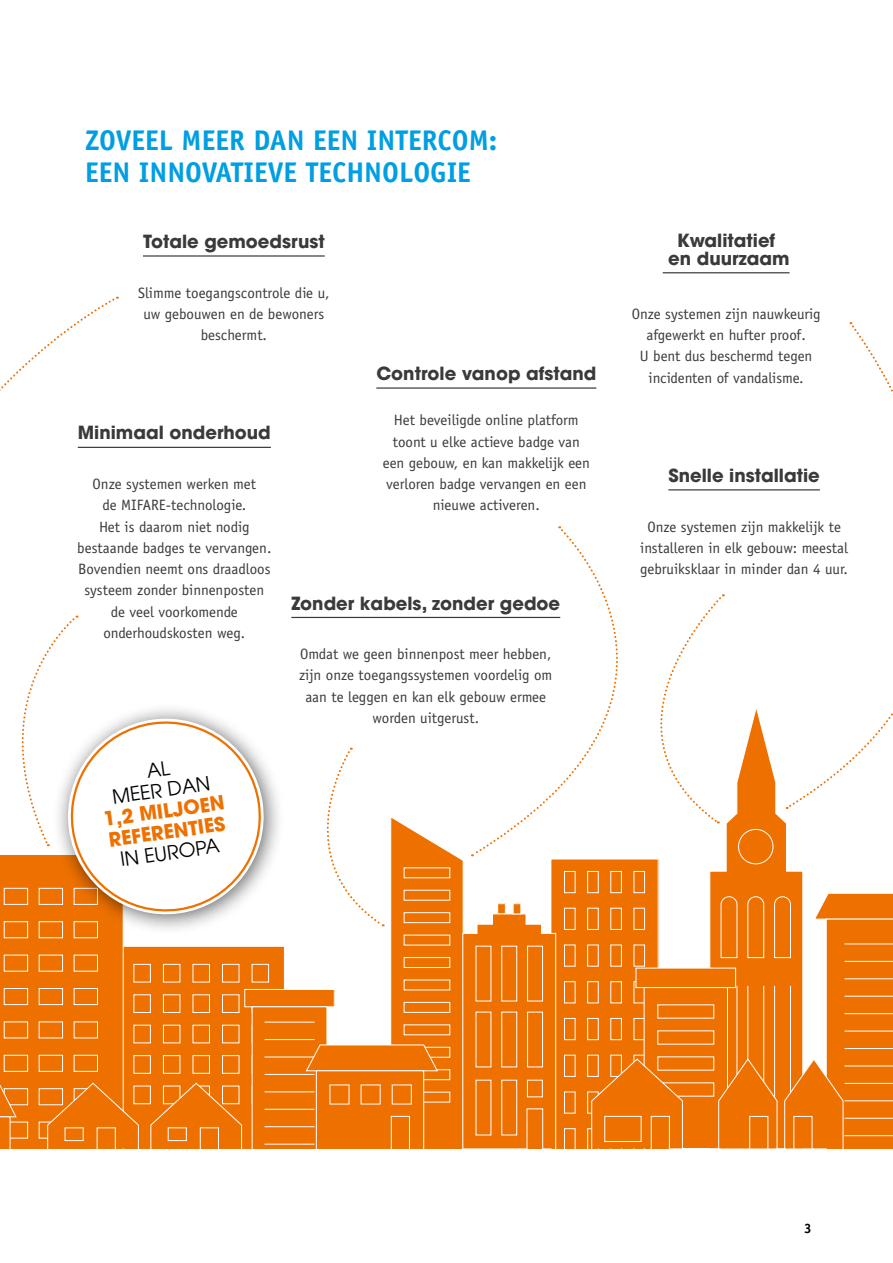
<style>
.page{position:relative;width:893px;height:1263px;background:#fff}
.page>*{position:absolute;margin:0;border:0;box-sizing:border-box;transform-origin:0 0}
.t1{font:700 28.5px/31.5px "Officina Sans";color:#009ee3}
.t2{font:700 19.5px/21px "Avant Garde";color:#ee7100}
.t3{font:19.5px/21px "Avant Garde";color:#000;text-align:center}
.t4{font:700 18px/17.9px "Avant Garde";color:#3a3a39;text-align:center}
.t5{font:15px/21.3px "Officina Sans";color:#3a3a39;text-align:center}
.t6{font:700 13.65px "Officina Sans";color:#000}
</style>
<div class="page">
<hr style="left:668px;top:489px;width:152px;height:1px;background:#3a3a39">
<hr style="left:663px;top:272px;width:127px;height:1px;background:#3a3a39">
<hr style="left:143px;top:255px;width:182px;height:2px;background:#3a3a39">
<hr style="left:376px;top:387px;width:220px;height:2px;background:#3a3a39">
<hr style="left:78px;top:447px;width:193px;height:1px;background:#3a3a39">
<svg style="left:0;top:298px;width:116px;height:150px"></svg>
<svg style="left:0;top:594px;width:893px;height:554px"></svg>
<h1 class="t1" style="left:85px;top:124px;width:414px">ZOVEEL MEER DAN EEN INTERCOM:<br>EEN INNOVATIEVE TECHNOLOGIE</h1>
<p class="t4" style="left:143px;top:232px;width:183px">Totale gemoedsrust</p>
<p class="t5" style="left:138px;top:282px;width:193px">Slimme toegangscontrole die u, uw gebouwen en de bewoners beschermt.</p>
<p class="t4" style="left:78px;top:424px;width:195px">Minimaal onderhoud</p>
<p class="t5" style="left:77px;top:473px;width:196px">Onze systemen werken met<br>de MIFARE-technologie.<br>Het is daarom niet nodig bestaande badges te vervangen.<br>Bovendien neemt ons draadloos systeem zonder binnenposten de veel voorkomende onderhoudskosten weg.</p>
<h2 class="t3" style="left:108px;top:765px;width:100px;rotate:-8deg">AL<br>MEER DAN</h2>
<h2 class="t2" style="left:102px;top:809px;width:123px;rotate:-8deg">1,2 MILJOEN<br>REFERENTIES</h2>
<h2 class="t3" style="left:119px;top:848px;width:101px;rotate:-8deg">IN EUROPA</h2>
<p class="t4" style="left:376px;top:364px;width:222px">Controle vanop afstand</p>
<p class="t5" style="left:383px;top:409px;width:209px">Het beveiligde online platform toont u elke actieve badge van een gebouw, en kan makkelijk een verloren badge vervangen en een nieuwe activeren.</p>
<p class="t4" style="left:291px;top:594px;width:270px">Zonder kabels, zonder gedoe</p>
<p class="t5" style="left:299px;top:643px;width:255px">Omdat we geen binnenpost meer hebben, zijn onze toegangssystemen voordelig om aan te leggen en kan elk gebouw ermee worden uitgerust.</p>
<p class="t4" style="left:668px;top:231px;width:123px">Kwalitatief en duurzaam</p>
<p class="t5" style="left:632px;top:303px;width:190px">Onze systemen zijn nauwkeurig afgewerkt en hufter proof.<br>U bent dus beschermd tegen incidenten of vandalisme.</p>
<p class="t4" style="left:668px;top:466px;width:153px">Snelle installatie</p>
<p class="t5" style="left:640px;top:516px;width:209px">Onze systemen zijn makkelijk te installeren in elk gebouw: meestal gebruiksklaar in minder dan 4 uur.</p>
<p class="t6" style="left:804px;top:1220px;width:9px">3</p>
</div>
